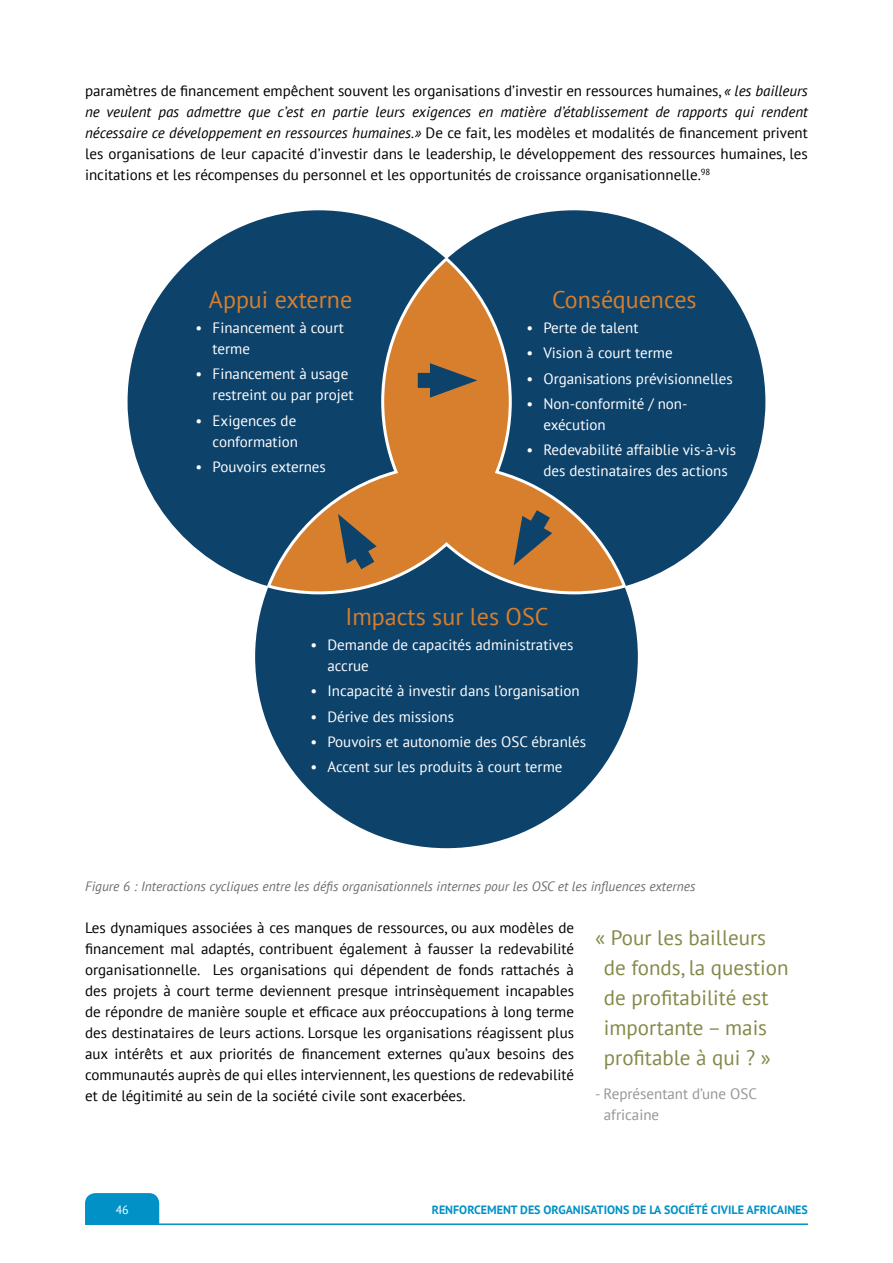
<style>
.page{position:relative;width:893px;height:1263px;background:#fff}
.page>*{position:absolute;margin:0;border:0;box-sizing:border-box;transform-origin:0 0}
.t1{font:24px "PT Sans";color:#d77f2d}
.t2{font:21px/30px "PT Sans";color:#858848}
.t3{font:15px/21px "PT Sans";color:#000;text-align:justify}
.t4{font:15px/21px "PT Sans";color:#fff}
.t5{font:15px/21px "PT Sans";color:#939598}
.t6{font:italic 13.5px "PT Sans";color:#6d6e71}
.t7{font:700 12px "PT Sans";color:#0191c7}
.t8{font:12px "PT Sans";color:#fff}
.s1{font-style:italic}
</style>
<div class="page">
<div style="left:85px;top:1193px;width:74px;height:30px;background:#0191c7"></div>
<hr style="left:85px;top:1223px;width:723px;height:2px;background:#0191c7">
<svg style="left:128px;top:210px;width:314px;height:372px;fill:#0d426b"></svg>
<svg style="left:451px;top:210px;width:314px;height:372px;fill:#0d426b"></svg>
<svg style="left:255px;top:544px;width:383px;height:304px;fill:#0d426b"></svg>
<div style="left:265px;top:255px;width:363px;height:341px;background:#0d426b"></div>
<svg style="left:269px;top:259px;width:355px;height:334px;background:#615f58"></svg>
<p class="t3" style="left:85px;top:80px;width:724px">paramètres de financement empêchent souvent les organisations d’investir en ressources humaines, <span class="s1">« les bailleurs ne veulent pas admettre que c’est en partie leurs exigences en matière d’établissement de rapports qui rendent nécessaire ce développement en ressources humaines.»</span> De ce fait, les modèles et modalités de financement privent les organisations de leur capacité d’investir dans le leadership, le développement des ressources humaines, les incitations et les récompenses du personnel et les opportunités de croissance organisationnelle.<sup>98</sup></p>
<h1 class="t1" style="left:209px;top:284px;width:145px">Appui externe</h1>
<p class="t4" style="left:213px;top:317px;width:133px;text-indent:-17px">• Financement à court terme</p>
<p class="t4" style="left:213px;top:363px;width:142px;text-indent:-17px">• Financement à usage restreint ou par projet</p>
<p class="t4" style="left:196px;top:409px;width:104px;text-align:right">• Exigences de conformation</p>
<p class="t4" style="left:196px;top:456px;width:132px">• Pouvoirs externes</p>
<h1 class="t1" style="left:552px;top:284px;width:146px">Conséquences</h1>
<p class="t4" style="left:526px;top:317px;width:114px">• Perte de talent</p>
<p class="t4" style="left:526px;top:342px;width:148px">• Vision à court terme</p>
<p class="t4" style="left:526px;top:367px;width:208px">• Organisations prévisionnelles</p>
<p class="t4" style="left:543px;top:393px;width:146px;text-indent:-17px">• Non-conformité / non&shy;exécution</p>
<p class="t4" style="left:526px;top:439px;width:211px;text-align:center">• Redevabilité affaiblie vis-à-vis des destinataires des actions</p>
<h1 class="t1" style="left:345px;top:601px;width:205px">Impacts sur les OSC</h1>
<p class="t4" style="left:327px;top:634px;width:248px;text-indent:-17px">• Demande de capacités administratives accrue</p>
<p class="t4" style="left:310px;top:680px;width:271px">• Incapacité à investir dans l’organisation</p>
<p class="t4" style="left:310px;top:705px;width:145px">• Dérive des missions</p>
<p class="t4" style="left:310px;top:731px;width:277px">• Pouvoirs et autonomie des OSC ébranlés</p>
<p class="t4" style="left:310px;top:756px;width:254px">• Accent sur les produits à court terme</p>
<p class="t6" style="left:85px;top:878px;width:612px">Figure 6 : Interactions cycliques entre les défis organisationnels internes pour les OSC et les influences externes</p>
<p class="t3" style="left:85px;top:916px;width:490px">Les dynamiques associées à ces manques de ressources, ou aux modèles de financement mal adaptés, contribuent également à fausser la redevabilité organisationnelle. Les organisations qui dépendent de fonds rattachés à des projets à court terme deviennent presque intrinsèquement incapables de répondre de manière souple et efficace aux préoccupations à long terme des destinataires de leurs actions. Lorsque les organisations réagissent plus aux intérêts et aux priorités de financement externes qu’aux besoins des communautés auprès de qui elles interviennent, les questions de redevabilité et de légitimité au sein de la société civile sont exacerbées.</p>
<h2 class="t2" style="left:604px;top:922px;width:186px;text-indent:-9px">« Pour les bailleurs de fonds, la question de profitabilité est importante – mais profitable à qui ? »</h2>
<p class="t5" style="left:604px;top:1082px;width:155px;text-indent:-9px">- Représentant d’une OSC africaine</p>
<p class="t8" style="left:116px;top:1202px;width:15px">46</p>
<p class="t7" style="left:432px;top:1202px;width:378px">RENFORCEMENT DES ORGANISATIONS DE LA SOCIÉTÉ CIVILE AFRICAINES</p>
</div>
